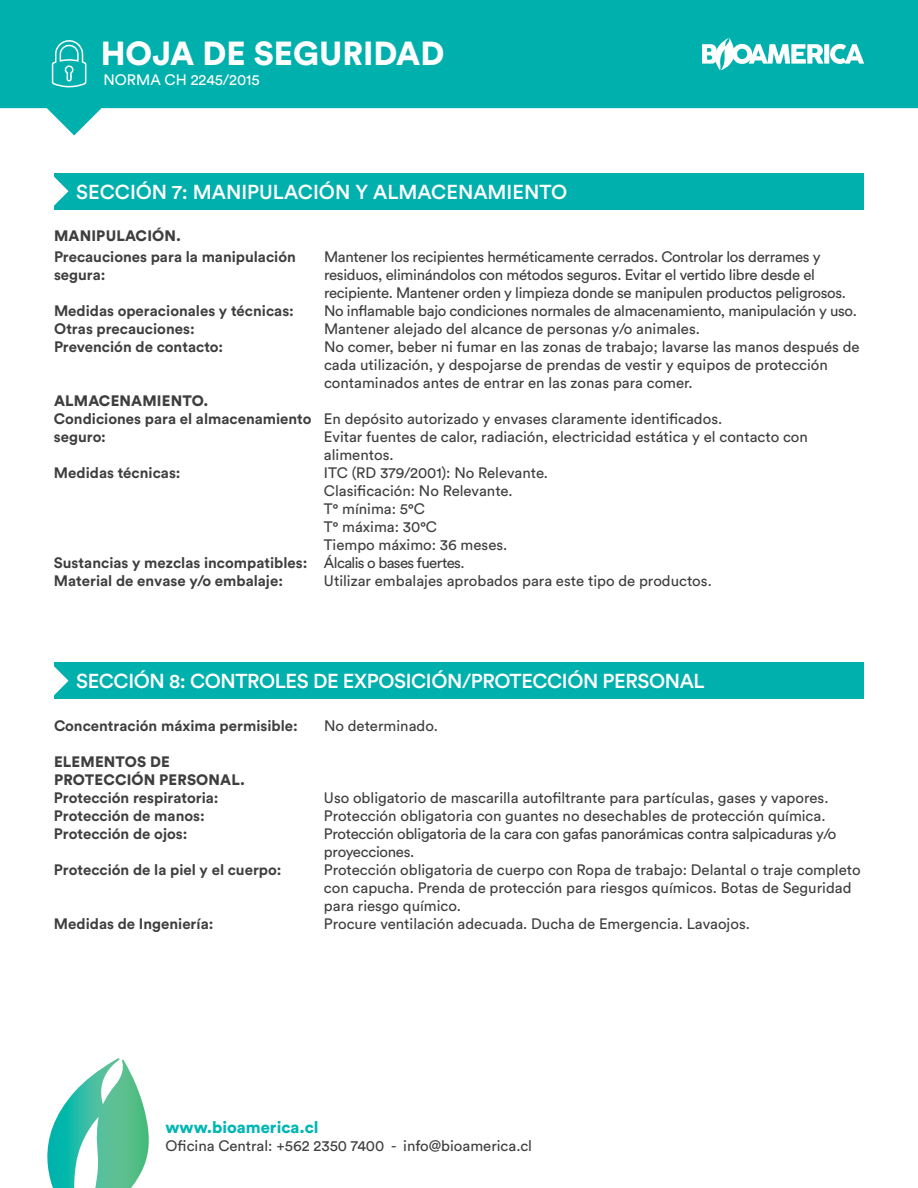
<style>
.page{position:relative;width:918px;height:1188px;background:#fff}
.page>*{position:absolute;margin:0;border:0;box-sizing:border-box;transform-origin:0 0}
.t1{font:900 33px "Circular Std";color:#fff}
.t2{font:500 20.1px "Circular Std";letter-spacing:-.02em;color:#fff}
.t3{font:500 20.1px "Circular Std";color:#fff}
.t4{font:900 16.5px "Circular Std";color:#00b6b3}
.t5{font:15px/18px "Circular Std";color:#3e3e3f}
.t6{font:15px/18px "Circular Std";letter-spacing:-.02em;color:#3e3e3f}
.t7{font:700 15px "Circular Std";color:#3e3e3f}
.t8{font:900 15px/18px "Circular Std";letter-spacing:.01em;color:#3e3e3f}
.t9{font:15px "Circular Std";color:#fff}
.s1{font-weight:900}
.s2{font-weight:700}
.s3{font-weight:400}
</style>
<div class="page">
<svg style="left:47px;top:1058px;width:102px;height:130px"></svg>
<svg style="left:0;top:0;width:918px;height:136px;fill:#00b0ad"></svg>
<svg style="left:702px;top:38px;width:162px;height:32px"></svg>
<svg style="left:51px;top:39px;width:36px;height:49px"></svg>
<div style="left:54px;top:662px;width:810px;height:37px;background:#00b0ad"></div>
<svg style="left:54px;top:666px;width:15px;height:29px"></svg>
<div style="left:54px;top:173px;width:810px;height:36px;background:#00b0ad"></div>
<svg style="left:54px;top:176px;width:15px;height:34px"></svg>
<h1 class="t1" style="left:101px;top:31px;width:345px">HOJA DE SEGURIDAD</h1>
<p class="t9" style="left:104px;top:70px;width:158px">NORMA CH 2245/2015</p>
<h2 class="t3" style="left:76px;top:179px;width:493px">SECCIÓN 7: MANIPULACIÓN Y ALMACENAMIENTO</h2>
<p class="t8" style="left:54px;top:227px;width:11px">MANI</p>
<p class="t8" style="left:96px;top:227px;width:86px">PULACIÓN.</p>
<p class="t7" style="left:54px;top:247px;width:243px">Precauciones para la manipulación</p>
<p class="t6" style="left:324px;top:247px;width:498px">Mantener los recipientes herméticamente cerrados. Controlar los derrames y</p>
<p class="t7" style="left:54px;top:265px;width:53px">segura:</p>
<p class="t6" style="left:324px;top:265px;width:524px">residuos, eliminándolos con métodos seguros. Evitar el vertido libre desde el recipiente. Mantener orden y limpieza donde se manipulen productos peligrosos.</p>
<p class="t7" style="left:54px;top:301px;width:241px">Medidas operacionales y técnicas:</p>
<p class="t6" style="left:324px;top:301px;width:534px">No inflamable bajo condiciones normales de almacenamiento, manipulación y uso.</p>
<p class="t7" style="left:54px;top:319px;width:142px">Otras precauciones:</p>
<p class="t5" style="left:324px;top:319px;width:377px">Mantener alejado del alcance de personas y/o animales.</p>
<p class="t7" style="left:54px;top:337px;width:171px">Prevención de contacto:</p>
<p class="t5" style="left:324px;top:337px;width:537px">No comer, beber ni fumar en las zonas de trabajo; lavarse las manos después de cada utilización, y despojarse de prendas de vestir y equipos de protección contaminados antes de entrar en las zonas para comer.</p>
<p class="t8" style="left:54px;top:391px;width:47px">ALMACENA</p>
<p class="t5" style="left:54px;top:391px;width:670px;text-indent:88px"><span class="s1">MIENTO.<br></span><span class="s2">Condiciones para el almacenamiento</span> En depósito autorizado y envases claramente identificados. <span class="s2">seguro:</span></p>
<p class="t5" style="left:324px;top:427px;width:485px">Evitar fuentes de calor, radiación, electricidad estática y el contacto con alimentos.</p>
<p class="t7" style="left:54px;top:463px;width:128px">Medidas técnicas:</p>
<p class="t5" style="left:324px;top:463px;width:226px">ITC (RD 379/2001): No Relevante.</p>
<p class="t5" style="left:324px;top:481px;width:190px">Clasificación: No Relevante.</p>
<p class="t5" style="left:324px;top:499px;width:103px">T° mínima: 5°C</p>
<p class="t5" style="left:324px;top:517px;width:115px">T° máxima: 30°C</p>
<p class="t5" style="left:324px;top:535px;width:185px">Tiempo máximo: 36 meses.</p>
<p class="t7" style="left:54px;top:553px;width:412px">Sustancias y mezclas incompatibles: <span class="s3">Álcalis o bases fuertes.</span></p>
<p class="t7" style="left:54px;top:571px;width:231px">Material de envase y/o embalaje:</p>
<p class="t5" style="left:324px;top:571px;width:389px">Utilizar embalajes aprobados para este tipo de productos.</p>
<h2 class="t2" style="left:76px;top:669px;width:630px">SECCIÓN 8: CONTROLES DE EXPOSICIÓN/PROTECCIÓN PERSONAL</h2>
<p class="t7" style="left:54px;top:716px;width:245px">Concentración máxima permisible:</p>
<p class="t5" style="left:324px;top:717px;width:115px">No determinado.</p>
<p class="t8" style="left:54px;top:753px;width:107px">ELEMENTOS DE<br>PROTECCI</p>
<p class="t8" style="left:132px;top:771px;width:49px">ÓN PERSONA</p>
<p class="t8" style="left:231px;top:771px;width:15px">L.</p>
<p class="t7" style="left:54px;top:788px;width:166px">Protección respiratoria:</p>
<p class="t5" style="left:324px;top:789px;width:506px">Uso obligatorio de mascarilla autofiltrante para partículas, gases y vapores.</p>
<p class="t7" style="left:54px;top:806px;width:152px">Protección de manos:</p>
<p class="t5" style="left:324px;top:807px;width:503px">Protección obligatoria con guantes no desechables de protección química.</p>
<p class="t7" style="left:54px;top:824px;width:135px">Protección de ojos:</p>
<p class="t6" style="left:324px;top:825px;width:514px">Protección obligatoria de la cara con gafas panorámicas contra salpicaduras y/o proyecciones.</p>
<p class="t7" style="left:54px;top:860px;width:229px">Protección de la piel y el cuerpo:</p>
<p class="t5" style="left:324px;top:861px;width:538px">Protección obligatoria de cuerpo con Ropa de trabajo: Delantal o traje completo con capucha. Prenda de protección para riesgos químicos. Botas de Seguridad para riesgo químico.</p>
<p class="t7" style="left:54px;top:914px;width:161px">Medidas de Ingeniería:</p>
<p class="t5" style="left:324px;top:915px;width:428px">Procure ventilación adecuada. Ducha de Emergencia. Lavaojos.</p>
<p class="t4" style="left:166px;top:1117px;width:155px">WWW.BIOAMERICA.CL</p>
<p class="t5" style="left:166px;top:1137px;width:368px">Oficina Central: +562 2350 7400 - info@bioamerica.cl</p>
</div>
